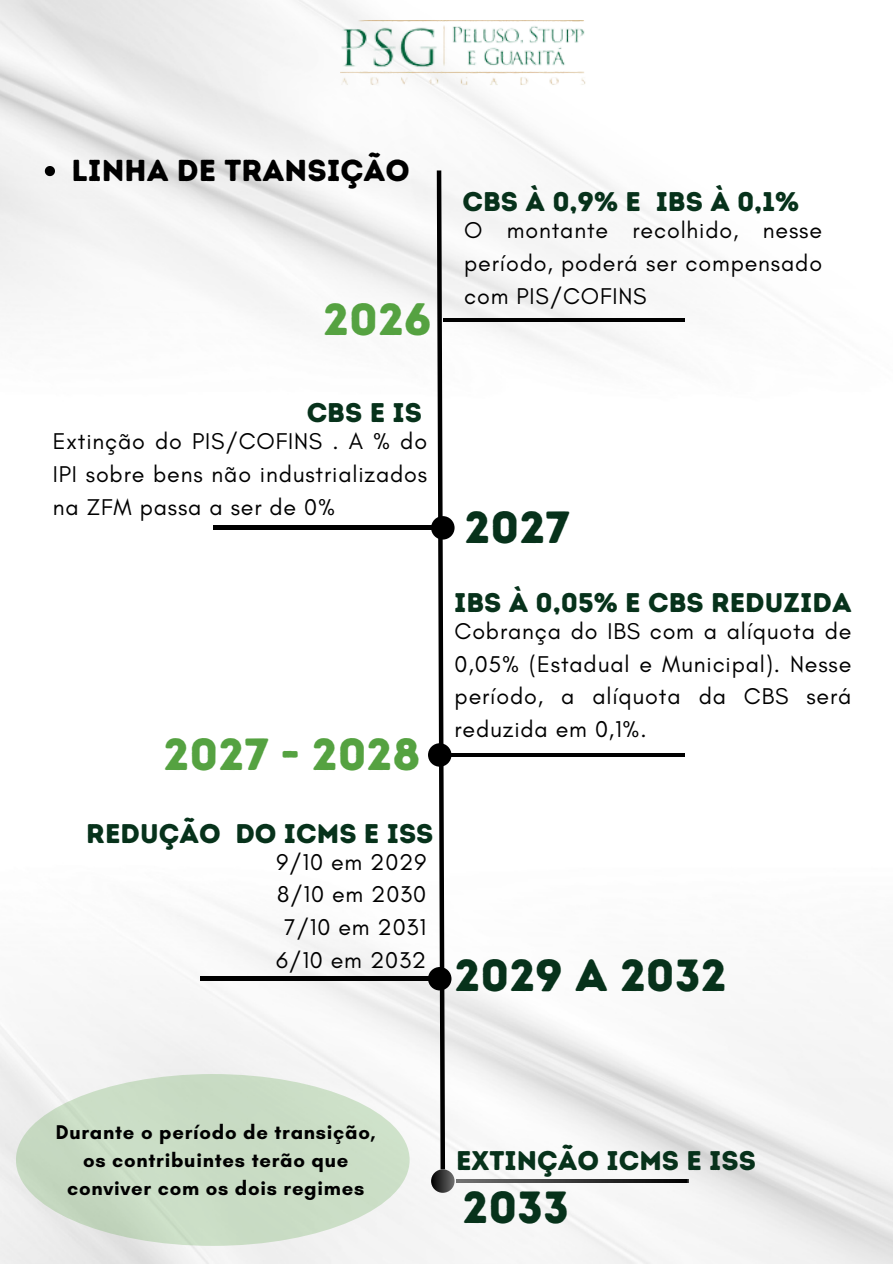
<style>
.page{position:relative;width:893px;height:1264px;background:#fff}
.page>*{position:absolute;margin:0;border:0;box-sizing:border-box;transform-origin:0 0}
.t1{font:45px "Intro Rust Base";color:#07321b}
.t2{font:45px "Intro Rust Base";color:#55a241}
.t3{font:30.3px "Intro Rust Base";color:#000}
.t4{font:27px "Intro Rust Base";color:#07321b}
.t5{font:23.25px/32.7px "Glacial Indifference";letter-spacing:.035em;color:#000;text-align:justify}
.t6{font:700 20.25px/28.2px "Glacial Indifference";letter-spacing:.035em;color:#000;text-align:center}
</style>
<div class="page">
<img style="left:0;top:0;width:892px;height:1263px">
<svg style="left:434px;top:166px;width:13px;height:1006px"></svg>
<hr style="left:200px;top:976px;width:241px;height:4px;background:#000">
<svg style="left:456px;top:1178px;width:232px;height:4px"></svg>
<hr style="left:213px;top:526px;width:231px;height:3px;background:#000">
<div style="left:428px;top:743px;width:23px;height:23px;background:#000;border-radius:50%"></div>
<div style="left:431px;top:516px;width:23px;height:23px;background:#000;border-radius:50%"></div>
<svg style="left:431px;top:1169px;width:23px;height:23px"></svg>
<hr style="left:443px;top:318px;width:241px;height:4px;background:#000">
<hr style="left:443px;top:753px;width:241px;height:3px;background:#000">
<div style="left:428px;top:967px;width:23px;height:23px;background:#000;border-radius:50%"></div>
<div style="left:16px;top:1074px;width:393px;height:171px;background:#c9dcc4;border-radius:50%"></div>
<svg style="left:45px;top:166px;width:10px;height:10px"></svg>
<img style="left:340px;top:21px;width:255px;height:72px">
<p class="t3" style="left:72px;top:152px;width:340px">LINHA DE TRANSIÇÃO</p>
<h1 class="t2" style="left:323px;top:292px;width:110px">2026</h1>
<h4 class="t4" style="left:462px;top:185px;width:338px">CBS À 0,9% E IBS À 0,1%</h4>
<h1 class="t5" style="left:464px;top:214px;width:359px">O montante recolhido, nesse período, poderá ser compensado com PIS/COFINS</h1>
<h3 class="t4" style="left:307px;top:396px;width:117px">CBS E IS</h3>
<h4 class="t5" style="left:53px;top:425px;width:376px">Extinção do PIS/COFINS . A % do IPI sobre bens não industrializados na ZFM passa a ser de 0%</h4>
<h4 class="t2" style="left:164px;top:727px;width:258px">2027 - 2028</h4>
<h2 class="t4" style="left:86px;top:817px;width:349px">REDUÇÃO DO ICMS E ISS</h2>
<p class="t5" style="left:276px;top:845px;width:151px;text-align:center">9/10 em 2029<br>8/10 em 2030<br>7/10 em 2031<br>6/10 em 2032</p>
<h3 class="t1" style="left:464px;top:500px;width:107px">2027</h3>
<h1 class="t4" style="left:454px;top:586px;width:399px">IBS À 0,05% E CBS REDUZIDA</h1>
<p class="t5" style="left:454px;top:614px;width:398px">Cobrança do IBS com a alíquota de 0,05% (Estadual e Municipal). Nesse período, a alíquota da CBS será reduzida em 0,1%.</p>
<h3 class="t1" style="left:454px;top:947px;width:273px">2029 A 2032</h3>
<h3 class="t6" style="left:56px;top:1117px;width:321px">Durante o período de transição, os contribuintes terão que conviver com os dois regimes</h3>
<h1 class="t4" style="left:456px;top:1143px;width:301px">EXTINÇÃO ICMS E ISS</h1>
<h4 class="t1" style="left:462px;top:1179px;width:108px">2033</h4>
</div>
